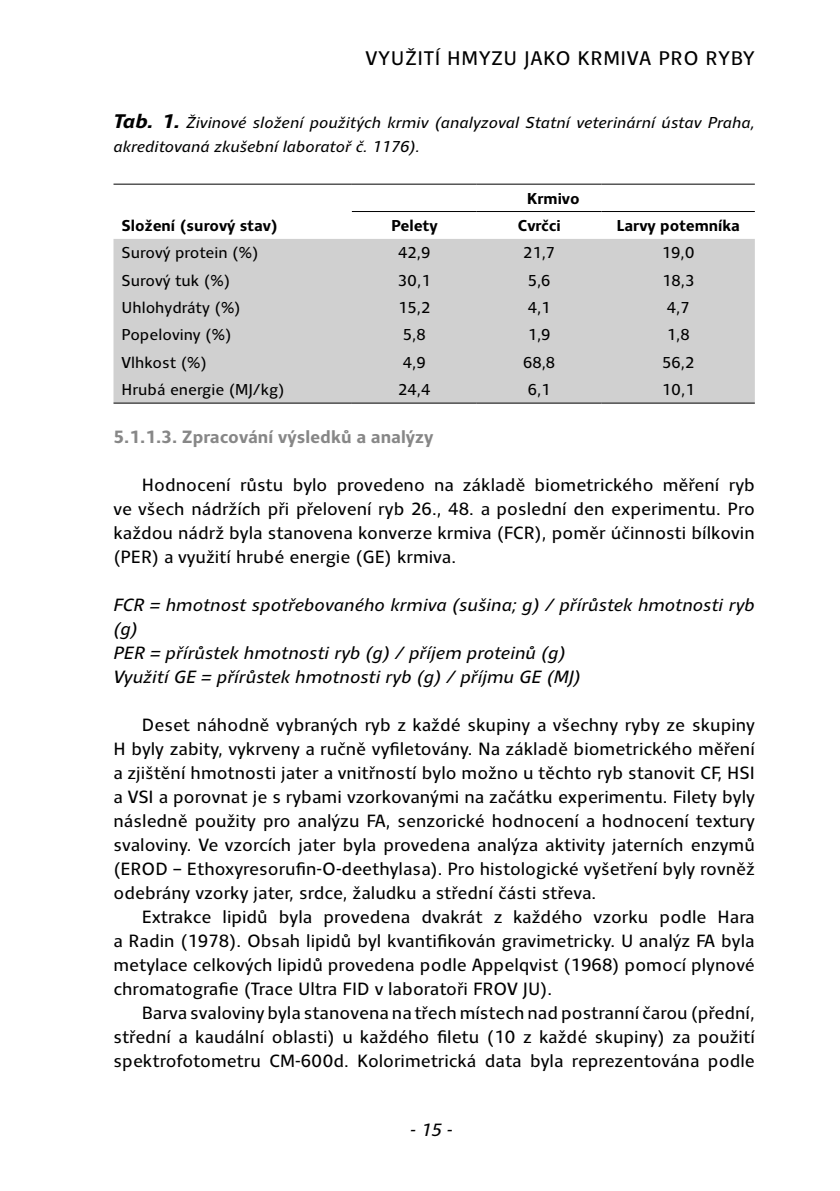
<style>
.page{position:relative;width:840px;height:1191px;background:#fff}
.page>*{position:absolute;margin:0;border:0;box-sizing:border-box;transform-origin:0 0}
.t1{font:20px "Clara Sans";letter-spacing:.03em;color:#000}
.t2{font:18px/24px "Clara Sans";color:#000;text-align:justify}
.t3{font:italic 18px/24px "Clara Sans";color:#000}
.t4{font:700 18px "Clara Sans";color:#878787}
.t5{font:16px "Clara Sans";color:#000}
.t6{font:italic 16px/24px "Clara Sans";color:#000}
.t7{font:700 16px "Clara Sans";color:#000}
.s1{font-weight:700;font-size:20px}
</style>
<div class="page">
<div style="left:113px;top:239px;width:641px;height:164px;background:#d0d0d0"></div>
<hr style="left:113px;top:184px;width:238px;height:1px;background:#000">
<hr style="left:351px;top:184px;width:125px;height:1px;background:#000">
<hr style="left:476px;top:184px;width:125px;height:1px;background:#000">
<hr style="left:601px;top:184px;width:153px;height:1px;background:#000">
<hr style="left:351px;top:211px;width:125px;height:1px;background:#000">
<hr style="left:476px;top:211px;width:125px;height:1px;background:#000">
<hr style="left:601px;top:211px;width:153px;height:1px;background:#000">
<hr style="left:113px;top:403px;width:238px;height:1px;background:#000">
<hr style="left:351px;top:403px;width:125px;height:1px;background:#000">
<hr style="left:476px;top:403px;width:125px;height:1px;background:#000">
<hr style="left:601px;top:403px;width:153px;height:1px;background:#000">
<p class="t1" style="left:365px;top:48px;width:390px">VYUŽITÍ HMYZU JAKO KRMIVA PRO RYBY</p>
<p class="t6" style="left:113px;top:110px;width:642px"><span class="s1">Tab. 1.</span> Živinové složení použitých krmiv (analyzoval Statní veterinární ústav Praha, akreditovaná zkušební laboratoř č. 1176).</p>
<p class="t7" style="left:526px;top:189px;width:54px">Krmivo</p>
<p class="t7" style="left:121px;top:216px;width:158px">Složení (surový stav)</p>
<p class="t7" style="left:391px;top:216px;width:48px">Pelety</p>
<p class="t7" style="left:517px;top:216px;width:45px">Cvrčci</p>
<p class="t7" style="left:616px;top:216px;width:125px">Larvy potemníka</p>
<p class="t5" style="left:121px;top:244px;width:138px">Surový protein (%)</p>
<p class="t5" style="left:398px;top:244px;width:34px">42,9</p>
<p class="t5" style="left:523px;top:244px;width:34px">21,7</p>
<p class="t5" style="left:661px;top:244px;width:34px">19,0</p>
<p class="t5" style="left:121px;top:271px;width:110px">Surový tuk (%)</p>
<p class="t5" style="left:398px;top:271px;width:34px">30,1</p>
<p class="t5" style="left:527px;top:271px;width:24px">5,6</p>
<p class="t5" style="left:661px;top:271px;width:34px">18,3</p>
<p class="t5" style="left:121px;top:299px;width:121px">Uhlohydráty (%)</p>
<p class="t5" style="left:398px;top:299px;width:34px">15,2</p>
<p class="t5" style="left:527px;top:299px;width:24px">4,1</p>
<p class="t5" style="left:666px;top:299px;width:24px">4,7</p>
<p class="t5" style="left:121px;top:326px;width:111px">Popeloviny (%)</p>
<p class="t5" style="left:402px;top:326px;width:24px">5,8</p>
<p class="t5" style="left:527px;top:326px;width:24px">1,9</p>
<p class="t5" style="left:666px;top:326px;width:24px">1,8</p>
<p class="t5" style="left:121px;top:354px;width:87px">Vlhkost (%)</p>
<p class="t5" style="left:402px;top:354px;width:24px">4,9</p>
<p class="t5" style="left:523px;top:354px;width:34px">68,8</p>
<p class="t5" style="left:661px;top:354px;width:34px">56,2</p>
<p class="t5" style="left:121px;top:381px;width:164px">Hrubá energie (MJ/kg)</p>
<p class="t5" style="left:398px;top:381px;width:34px">24,4</p>
<p class="t5" style="left:527px;top:381px;width:24px">6,1</p>
<p class="t5" style="left:661px;top:381px;width:34px">10,1</p>
<p class="t4" style="left:113px;top:426px;width:321px">5.1.1.3. Zpracování výsledků a analýzy</p>
<p class="t2" style="left:113px;top:473px;width:642px;text-indent:28px">Hodnocení růstu bylo provedeno na základě biometrického měření ryb ve všech nádržích při přelovení ryb 26., 48. a poslední den experimentu. Pro každou nádrž byla stanovena konverze krmiva (FCR), poměr účinnosti bílkovin (PER) a využití hrubé energie (GE) krmiva.</p>
<p class="t3" style="left:113px;top:593px;width:642px">FCR = hmotnost spotřebovaného krmiva (sušina; g) / přírůstek hmotnosti ryb (g)<br>PER = přírůstek hmotnosti ryb (g) / příjem proteinů (g)<br>Využití GE = přírůstek hmotnosti ryb (g) / příjmu GE (MJ)</p>
<p class="t2" style="left:113px;top:713px;width:642px;text-indent:28px">Deset náhodně vybraných ryb z každé skupiny a všechny ryby ze skupiny H byly zabity, vykrveny a ručně vyfiletovány. Na základě biometrického měření a zjištění hmotnosti jater a vnitřností bylo možno u těchto ryb stanovit CF, HSI a VSI a porovnat je s rybami vzorkovanými na začátku experimentu. Filety byly následně použity pro analýzu FA, senzorické hodnocení a hodnocení textury svaloviny. Ve vzorcích jater byla provedena analýza aktivity jaterních enzymů (EROD – Ethoxyresorufin-O-deethylasa). Pro histologické vyšetření byly rovněž odebrány vzorky jater, srdce, žaludku a střední části střeva.</p>
<p class="t2" style="left:113px;top:905px;width:642px;text-indent:28px">Extrakce lipidů byla provedena dvakrát z každého vzorku podle Hara a Radin (1978). Obsah lipidů byl kvantifikován gravimetricky. U analýz FA byla metylace celkových lipidů provedena podle Appelqvist (1968) pomocí plynové chromatografie (Trace Ultra FID v laboratoři FROV JU).</p>
<p class="t2" style="left:113px;top:1001px;width:642px;text-indent:28px">Barva svaloviny byla stanovena na třech místech nad postranní čarou (přední, střední a kaudální oblasti) u každého filetu (10 z každé skupiny) za použití spektrofotometru CM-600d. Kolorimetrická data byla reprezentována podle</p>
<p class="t3" style="left:410px;top:1118px;width:44px">- 15 -</p>
</div>
